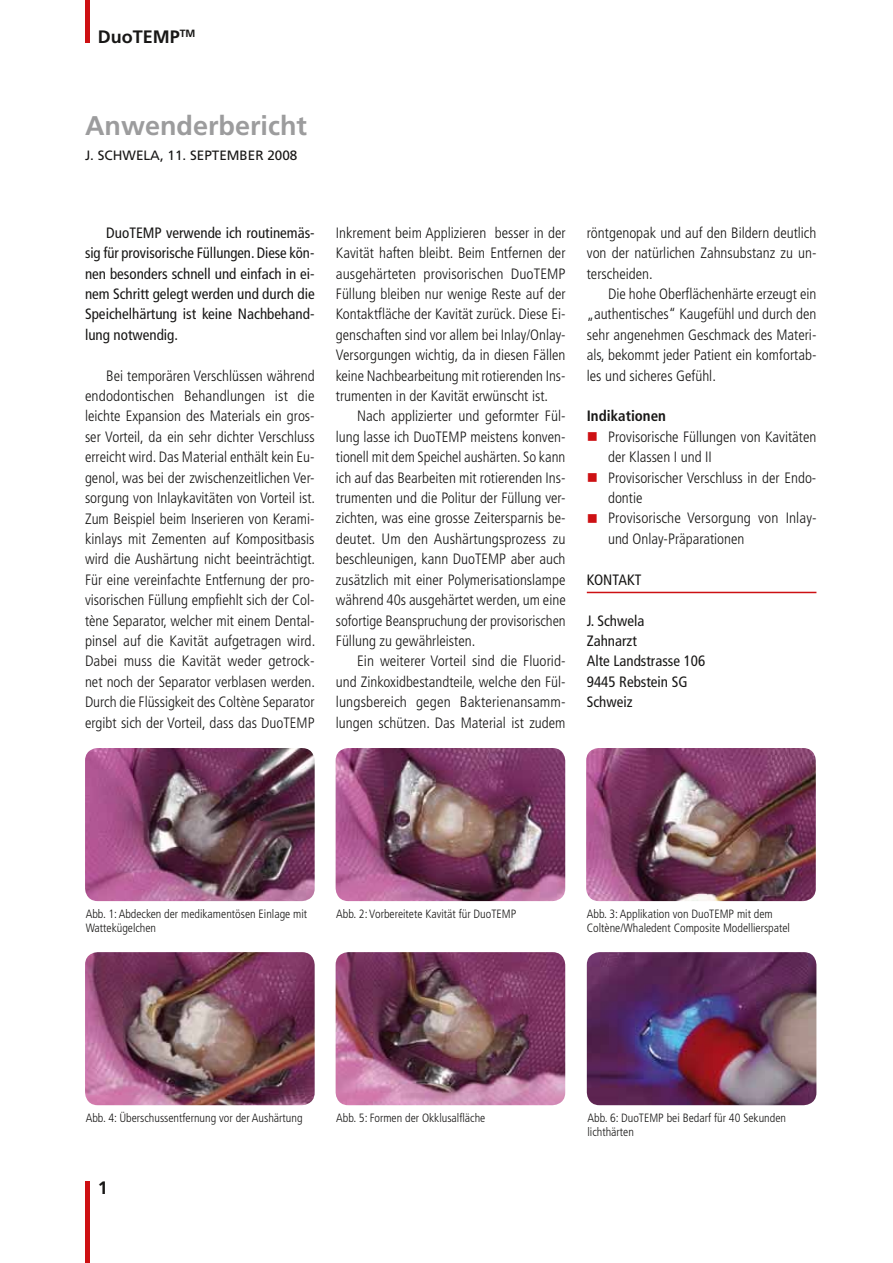
<style>
.page{position:relative;width:893px;height:1263px;background:#fff}
.page>*{position:absolute;margin:0;border:0;box-sizing:border-box;transform-origin:0 0}
.t1{font:700 27px "Frutiger";color:#9c9c9d}
.t2{font:700 18px "Frutiger";color:#181716}
.t3{font:300 condensed 15px/20.4px "Frutiger";color:#181716;text-align:justify}
.t4{font:condensed 15px/20.4px "Frutiger";color:#181716;text-align:justify}
.t5{font:700 condensed 15px "Frutiger";color:#181716}
.t6{font:13.5px "Frutiger";color:#181716}
.t7{font:300 condensed 12px/14.4px "Frutiger";color:#181716}
</style>
<div class="page">
<img style="left:85px;top:748px;width:230px;height:153px">
<img style="left:336px;top:748px;width:229px;height:153px">
<img style="left:85px;top:952px;width:230px;height:153px">
<img style="left:586px;top:748px;width:230px;height:153px">
<img style="left:336px;top:952px;width:229px;height:153px">
<img style="left:587px;top:952px;width:229px;height:153px">
<hr style="left:85px;top:0;width:4px;height:43px;background:#cd1013">
<hr style="left:85px;top:1181px;width:4px;height:82px;background:#cd1013">
<hr style="left:587px;top:592px;width:229px;height:1px;background:#cd1013">
<p class="t2" style="left:98px;top:26px;width:99px">DuoTEMP<sup>TM</sup></p>
<h1 class="t1" style="left:85px;top:110px;width:224px">Anwenderbericht</h1>
<p class="t6" style="left:85px;top:148px;width:214px">J. SCHWELA, 11. SEPTEMBER 2008</p>
<p class="t4" style="left:85px;top:222px;width:231px;text-indent:21px">DuoTEMP verwende ich routinemäs&shy;sig für provisorische Füllungen. Diese kön&shy;nen besonders schnell und einfach in ei&shy;nem Schritt gelegt werden und durch die Speichelhärtung ist keine Nachbehand&shy;lung notwendig.</p>
<p class="t3" style="left:85px;top:365px;width:232px;text-indent:21px">Bei temporären Verschlüssen während endodontischen Behandlungen ist die leichte Expansion des Materials ein gros&shy;ser Vorteil, da ein sehr dichter Verschluss erreicht wird. Das Material enthält kein Eu&shy;genol, was bei der zwischenzeitlichen Ver&shy;sorgung von Inlaykavitäten von Vorteil ist.<br>Zum Beispiel beim Inserieren von Kerami&shy;kinlays mit Zementen auf Kompositbasis wird die Aushärtung nicht beeinträchtigt.<br>Für eine vereinfachte Entfernung der pro&shy;visorischen Füllung empfiehlt sich der Col&shy;tène Separator, welcher mit einem Dental&shy;pinsel auf die Kavität aufgetragen wird.<br>Dabei muss die Kavität weder getrock&shy;net noch der Separator verblasen werden.<br>Durch die Flüssigkeit des Coltène Separator ergibt sich der Vorteil, dass das DuoTEMP</p>
<p class="t3" style="left:336px;top:223px;width:231px">Inkrement beim Applizieren besser in der Kavität haften bleibt. Beim Entfernen der ausgehärteten provisorischen DuoTEMP Füllung bleiben nur wenige Reste auf der Kontaktfläche der Kavität zurück. Diese Ei&shy;genschaften sind vor allem bei Inlay/Onlay-Versorgungen wichtig, da in diesen Fällen keine Nachbearbeitung mit rotierenden Ins&shy;trumenten in der Kavität erwünscht ist.</p>
<p class="t3" style="left:336px;top:406px;width:231px;text-indent:21px">Nach applizierter und geformter Fül&shy;lung lasse ich DuoTEMP meistens konven&shy;tionell mit dem Speichel aushärten. So kann ich auf das Bearbeiten mit rotierenden Ins&shy;trumenten und die Politur der Füllung ver&shy;zichten, was eine grosse Zeitersparnis be&shy;deutet. Um den Aushärtungsprozess zu beschleunigen, kann DuoTEMP aber auch zusätzlich mit einer Polymerisationslampe während 40s ausgehärtet werden, um eine sofortige Beanspruchung der provisorischen Füllung zu gewährleisten.</p>
<p class="t3" style="left:336px;top:651px;width:231px;text-indent:21px">Ein weiterer Vorteil sind die Fluorid&shy;und Zinkoxidbestandteile, welche den Fül&shy;lungsbereich gegen Bakterienansamm&shy;lungen schützen. Das Material ist zudem</p>
<p class="t3" style="left:587px;top:223px;width:231px">röntgenopak und auf den Bildern deutlich von der natürlichen Zahnsubstanz zu un&shy;terscheiden.</p>
<p class="t3" style="left:587px;top:284px;width:231px;text-indent:21px">Die hohe Oberflächenhärte erzeugt ein „authentisches“ Kaugefühl und durch den sehr angenehmen Geschmack des Materi&shy;als, bekommt jeder Patient ein komfortab&shy;les und sicheres Gefühl.</p>
<p class="t5" style="left:587px;top:407px;width:81px">Indikationen</p>
<p class="t3" style="left:608px;top:427px;width:210px;text-align:left">Provisorische Füllungen von Kavitäten der Klassen I und II<br>Provisorischer Verschluss in der Endo&shy;dontie<br>Provisorische Versorgung von Inlay&shy;und Onlay-Präparationen</p>
<p class="t4" style="left:587px;top:569px;width:56px">KONTAKT</p>
<p class="t4" style="left:587px;top:610px;width:120px;text-align:left">J. Schwela<br>Zahnarzt<br>Alte Landstrasse 106<br>9445 Rebstein SG<br>Schweiz</p>
<p class="t7" style="left:86px;top:906px;width:223px">Abb. 1: Abdecken der medikamentösen Einlage mit<br>Wattekügelchen</p>
<p class="t7" style="left:336px;top:906px;width:181px">Abb. 2: Vorbereitete Kavität für DuoTEMP</p>
<p class="t7" style="left:587px;top:906px;width:205px">Abb. 3: Applikation von DuoTEMP mit dem<br>Coltène/Whaledent Composite Modellierspatel</p>
<p class="t7" style="left:86px;top:1110px;width:218px">Abb. 4: Überschussentfernung vor der Aushärtung</p>
<p class="t2" style="left:98px;top:1177px;width:12px">1</p>
<p class="t7" style="left:336px;top:1110px;width:151px">Abb. 5: Formen der Okklusalfläche</p>
<p class="t7" style="left:587px;top:1110px;width:200px">Abb. 6: DuoTEMP bei Bedarf für 40 Sekunden lichthärten</p>
</div>
